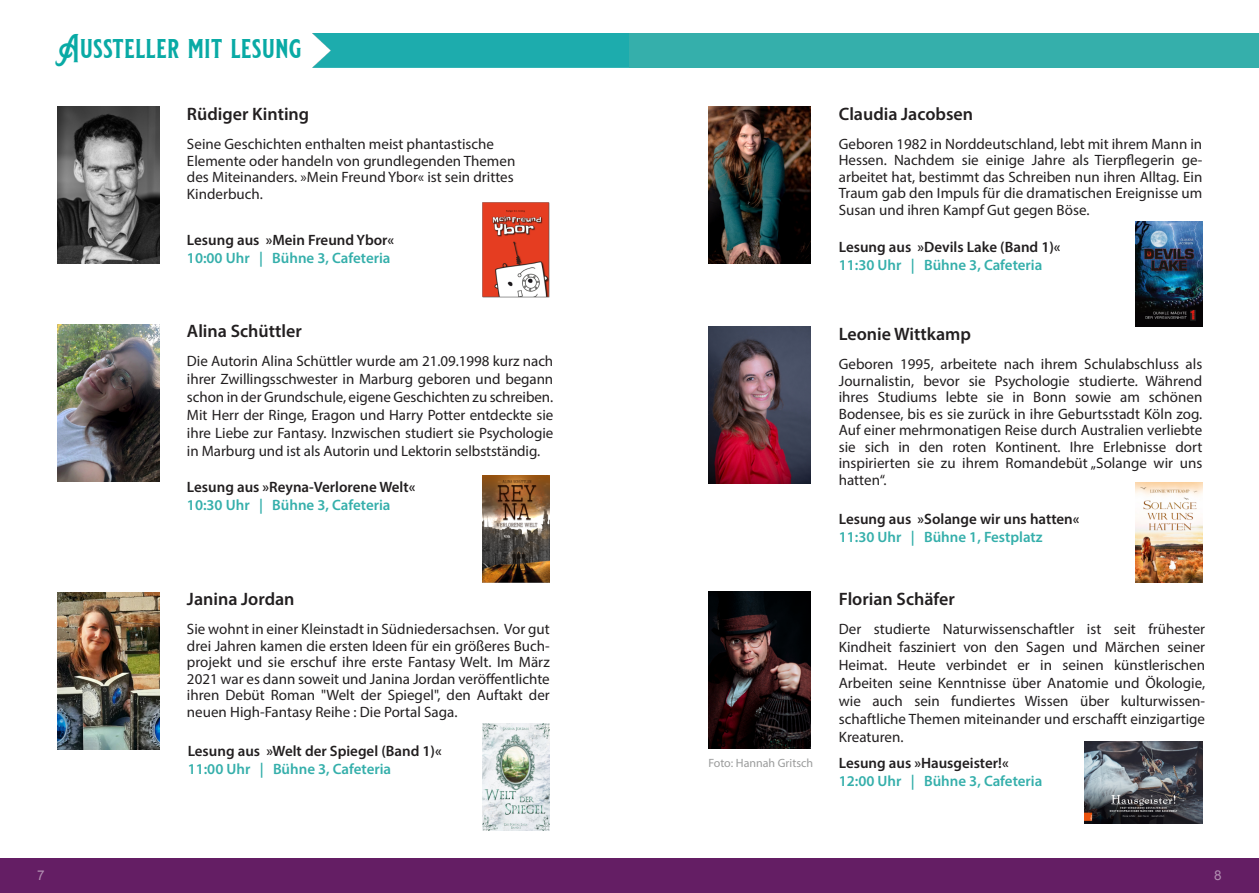
<style>
.page{position:relative;width:1259px;height:893px;background:#fff}
.page>*{position:absolute;margin:0;border:0;box-sizing:border-box;transform-origin:0 0}
.t1{font:700 27px "Blackriver";color:#09aaa5}
.t2{font:600 18px "Myriad Pro";color:#221f20}
.t3{font:15px/16.5px "Myriad Pro";color:#221f20;text-align:justify}
.t4{font:600 15px "Myriad Pro";color:#221f20}
.t5{font:600 15px "Myriad Pro";color:#35afab}
.t6{font:13.5px "Arial";color:rgb(255 255 255/.5)}
.t7{font:12px "Myriad Pro";color:#9b9c9c}
</style>
<div class="page">
<img style="left:482px;top:203px;width:68px;height:94px">
<img style="left:57px;top:106px;width:102px;height:158px">
<img style="left:57px;top:324px;width:102px;height:157px">
<img style="left:482px;top:475px;width:68px;height:108px">
<img style="left:482px;top:724px;width:68px;height:107px">
<img style="left:57px;top:592px;width:102px;height:158px">
<div style="left:313px;top:33px;width:316px;height:35px;background:#1dacad"></div>
<div style="left:0;top:858px;width:629px;height:35px;background:#641e64"></div>
<img style="left:1136px;top:221px;width:66px;height:105px">
<img style="left:708px;top:106px;width:102px;height:157px">
<img style="left:1136px;top:483px;width:66px;height:99px">
<img style="left:708px;top:326px;width:102px;height:158px">
<img style="left:708px;top:592px;width:102px;height:157px">
<img style="left:1084px;top:742px;width:118px;height:81px">
<div style="left:629px;top:858px;width:630px;height:35px;background:#641e64"></div>
<div style="left:629px;top:33px;width:630px;height:35px;background:#35afab"></div>
<h1 class="t1" style="left:59px;top:31px;width:245px">Aussteller mit lesung</h1>
<p class="t2" style="left:187px;top:107px;width:124px">Rüdiger Kinting</p>
<p class="t3" style="left:187px;top:137px;width:330px;text-align:left">Seine Geschichten enthalten meist phantastische Elemente oder handeln von grundlegenden Themen des Miteinanders. »Mein Freund Ybor« ist sein drittes Kinderbuch.</p>
<p class="t4" style="left:187px;top:234px;width:209px">Lesung aus »Mein Freund Ybor«</p>
<p class="t5" style="left:187px;top:252px;width:205px">10:00 Uhr | Bühne 3, Cafeteria</p>
<p class="t2" style="left:187px;top:324px;width:116px">Alina Schüttler</p>
<p class="t3" style="left:187px;top:353px;width:368px;line-height:18px">Die Autorin Alina Schüttler wurde am 21.09.1998 kurz nach ihrer Zwillingsschwester in Marburg geboren und begann schon in der Grundschule, eigene Geschichten zu schreiben.<br>Mit Herr der Ringe, Eragon und Harry Potter entdeckte sie ihre Liebe zur Fantasy. Inzwischen studiert sie Psychologie in Marburg und ist als Autorin und Lektorin selbstständig.</p>
<p class="t4" style="left:187px;top:481px;width:230px">Lesung aus »Reyna-Verlorene Welt«</p>
<p class="t5" style="left:187px;top:499px;width:205px">10:30 Uhr | Bühne 3, Cafeteria</p>
<p class="t2" style="left:187px;top:592px;width:109px">Janina Jordan</p>
<p class="t3" style="left:187px;top:622px;width:364px">Sie wohnt in einer Kleinstadt in Südniedersachsen. Vor gut drei Jahren kamen die ersten Ideen für ein größeres Buch&shy;projekt und sie erschuf ihre erste Fantasy Welt. Im März 2021 war es dann soweit und Janina Jordan veröffentlichte ihren Debüt Roman "Welt der Spiegel", den Auftakt der neuen High-Fantasy Reihe : Die Portal Saga.</p>
<p class="t4" style="left:188px;top:744px;width:256px">Lesung aus »Welt der Spiegel (Band 1)«</p>
<p class="t5" style="left:188px;top:762px;width:205px">11:00 Uhr | Bühne 3, Cafeteria</p>
<p class="t7" style="left:708px;top:758px;width:106px">Foto: Hannah Gritsch</p>
<p class="t2" style="left:839px;top:106px;width:136px">Claudia Jacobsen</p>
<p class="t3" style="left:839px;top:137px;width:365px">Geboren 1982 in Norddeutschland, lebt mit ihrem Mann in Hessen. Nachdem sie einige Jahre als Tierpflegerin ge&shy;arbeitet hat, bestimmt das Schreiben nun ihren Alltag. Ein Traum gab den Impuls für die dramatischen Ereignisse um Susan und ihren Kampf Gut gegen Böse.</p>
<p class="t4" style="left:839px;top:241px;width:223px">Lesung aus »Devils Lake (Band 1)«</p>
<p class="t5" style="left:839px;top:259px;width:205px">11:30 Uhr | Bühne 3, Cafeteria</p>
<p class="t2" style="left:839px;top:327px;width:134px">Leonie Wittkamp</p>
<p class="t3" style="left:839px;top:357px;width:365px">Geboren 1995, arbeitete nach ihrem Schulabschluss als Journalistin, bevor sie Psychologie studierte. Während ihres Studiums lebte sie in Bonn sowie am schönen Bodensee, bis es sie zurück in ihre Geburtsstadt Köln zog.<br>Auf einer mehrmonatigen Reise durch Australien verliebte sie sich in den roten Kontinent. Ihre Erlebnisse dort inspirierten sie zu ihrem Romandebüt „Solange wir uns hatten“.</p>
<p class="t4" style="left:839px;top:513px;width:242px">Lesung aus »Solange wir uns hatten«</p>
<p class="t5" style="left:839px;top:531px;width:205px">11:30 Uhr | Bühne 1, Festplatz</p>
<p class="t2" style="left:839px;top:591px;width:118px">Florian Schäfer</p>
<p class="t3" style="left:839px;top:621px;width:368px;line-height:18px">Der studierte Naturwissenschaftler ist seit frühester Kindheit fasziniert von den Sagen und Märchen seiner Heimat. Heute verbindet er in seinen künstlerischen Arbeiten seine Kenntnisse über Anatomie und Ökologie, wie auch sein fundiertes Wissen über kulturwissen&shy;schaftliche Themen miteinander und erschafft einzigartige Kreaturen.</p>
<p class="t4" style="left:839px;top:757px;width:171px">Lesung aus »Hausgeister!«</p>
<p class="t5" style="left:839px;top:775px;width:205px">12:00 Uhr | Bühne 3, Cafeteria</p>
<p class="t6" style="left:37px;top:871px;width:9px">7</p>
<p class="t6" style="left:1214px;top:871px;width:9px">8</p>
</div>
